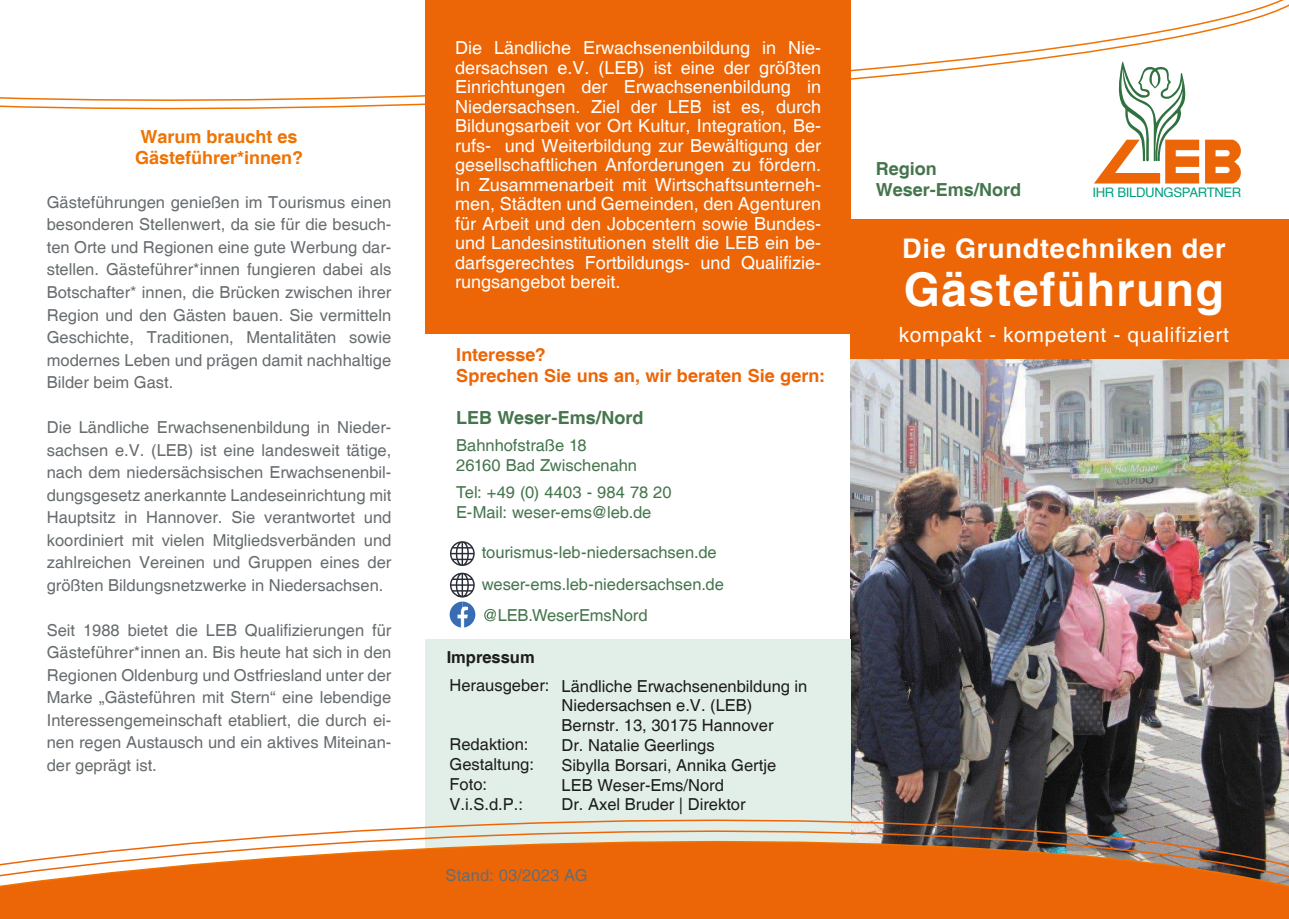
<style>
.page{position:relative;width:1289px;height:919px;background:#fff}
.page>*{position:absolute;margin:0;border:0;box-sizing:border-box;transform-origin:0 0}
.t1{font:700 46.5px "Helvetica";letter-spacing:.03em;color:#fff}
.t2{font:700 27px "Helvetica";letter-spacing:.03em;color:#fff}
.t3{font:21px "Helvetica";letter-spacing:.03em;color:#fff}
.t4{font:18px/19.5px "Helvetica";color:#fff;text-align:justify}
.t5{font:700 18px/21px "Helvetica";color:#ec6608}
.t6{font:700 18px/21.6px "Helvetica";color:#45754d}
.t7{font:700 18px/21.6px "Helvetica";color:#ee7303;text-align:center}
.t8{font:16.5px/22.5px "Helvetica";color:#676c6f;text-align:justify}
.t9{font:16.5px/19.8px "Helvetica";color:#1d1d1b}
.t10{font:16.5px/19.8px "Helvetica";color:#45754d}
.t11{font:700 16.5px "Helvetica";color:#1d1d1b}
.t12{font:13.05px "Helvetica";letter-spacing:-.025em;color:#00a07e}
</style>
<div class="page">
<img style="left:851px;top:359px;width:437px;height:447px">
<div style="left:425px;top:639px;width:425px;height:214px;background:#e2efe9"></div>
<div style="left:850px;top:219px;width:438px;height:140px;background:#ec6608"></div>
<img style="left:850px;top:806px;width:438px;height:11px">
<svg style="left:0;top:817px;width:1288px;height:101px"></svg>
<svg style="left:0;top:0;width:1288px;height:112px"></svg>
<div style="left:425px;top:0;width:425px;height:333px;background:#ec6608"></div>
<svg style="left:450px;top:541px;width:25px;height:25px"></svg>
<img style="left:449px;top:597px;width:42px;height:31px">
<svg style="left:484px;top:609px;width:7px;height:12px"></svg>
<svg style="left:450px;top:572px;width:25px;height:25px"></svg>
<svg style="left:1093px;top:62px;width:147px;height:121px"></svg>
<p class="t7" style="left:135px;top:126px;width:170px">Warum braucht es<br>Gästeführer*innen?</p>
<p class="t8" style="left:47px;top:191px;width:346px">Gästeführungen genießen im Tourismus einen besonderen Stellenwert, da sie für die besuch&shy;ten Orte und Regionen eine gute Werbung dar&shy;stellen. Gästeführer*innen fungieren dabei als Botschafter* innen, die Brücken zwischen ihrer Region und den Gästen bauen. Sie vermitteln Geschichte, Traditionen, Mentalitäten sowie modernes Leben und prägen damit nachhaltige Bilder beim Gast.</p>
<p class="t8" style="left:47px;top:416px;width:346px">Die Ländliche Erwachsenenbildung in Nieder&shy;sachsen e.V. (LEB) ist eine landesweit tätige, nach dem niedersächsischen Erwachsenenbil&shy;dungsgesetz anerkannte Landeseinrichtung mit Hauptsitz in Hannover. Sie verantwortet und koordiniert mit vielen Mitgliedsverbänden und zahlreichen Vereinen und Gruppen eines der größten Bildungsnetzwerke in Niedersachsen.</p>
<p class="t8" style="left:47px;top:619px;width:346px">Seit 1988 bietet die LEB Qualifizierungen für Gästeführer*innen an. Bis heute hat sich in den Regionen Oldenburg und Ostfriesland unter der Marke „Gästeführen mit Stern“ eine lebendige Interessengemeinschaft etabliert, die durch ei&shy;nen regen Austausch und ein aktives Miteinan&shy;der geprägt ist.</p>
<p class="t4" style="left:455px;top:39px;width:367px">Die Ländliche Erwachsenenbildung in Nie&shy;dersachsen e.V. (LEB) ist eine der größten Einrichtungen der Erwachsenenbildung in Niedersachsen. Ziel der LEB ist es, durch Bildungsarbeit vor Ort Kultur, Integration, Be&shy;rufs- und Weiterbildung zur Bewältigung der gesellschaftlichen Anforderungen zu fördern.<br>In Zusammenarbeit mit Wirtschaftsunterneh&shy;men, Städten und Gemeinden, den Agenturen für Arbeit und den Jobcentern sowie Bundes&shy;und Landesinstitutionen stellt die LEB ein be&shy;darfsgerechtes Fortbildungs- und Qualifizie&shy;rungsangebot bereit.</p>
<p class="t5" style="left:456px;top:345px;width:370px">Interesse?<br>Sprechen Sie uns an, wir beraten Sie gern:</p>
<p class="t6" style="left:456px;top:407px;width:189px">LEB Weser-Ems/Nord</p>
<p class="t10" style="left:456px;top:435px;width:182px">Bahnhofstraße 18<br>26160 Bad Zwischenahn</p>
<p class="t10" style="left:456px;top:482px;width:217px">Tel: +49 (0) 4403 - 984 78 20<br>E-Mail: weser-ems@leb.de</p>
<p class="t10" style="left:482px;top:537px;width:244px;line-height:31.5px">tourismus-leb-niedersachsen.de weser-ems.leb-niedersachsen.de @LEB.WeserEmsNord</p>
<p class="t11" style="left:446px;top:647px;width:90px">Impressum</p>
<p class="t9" style="left:449px;top:675px;width:101px">Herausgeber:</p>
<p class="t9" style="left:449px;top:735px;width:86px">Redaktion:<br>Gestaltung:<br>Foto:<br>V.i.S.d.P.:</p>
<p class="t9" style="left:561px;top:676px;width:247px">Ländliche Erwachsenenbildung in<br>Niedersachsen e.V. (LEB)<br>Bernstr. 13, 30175 Hannover<br>Dr. Natalie Geerlings<br>Sibylla Borsari, Annika Gertje<br>LEB Weser-Ems/Nord<br>Dr. Axel Bruder | Direktor</p>
<p class="t8" style="left:445px;top:864px;width:144px">Stand: 03/2023 AG</p>
<p class="t6" style="left:875px;top:158px;width:147px">Region<br>Weser-Ems/Nord</p>
<p class="t12" style="left:1092px;top:182px;width:150px">IHR BILDUNGSPARTNER</p>
<h2 class="t2" style="left:902px;top:231px;width:325px">Die Grundtechniken der</h2>
<h1 class="t1" style="left:903px;top:261px;width:322px">Gästeführung</h1>
<p class="t3" style="left:898px;top:322px;width:332px">kompakt - kompetent - qualifiziert</p>
</div>
